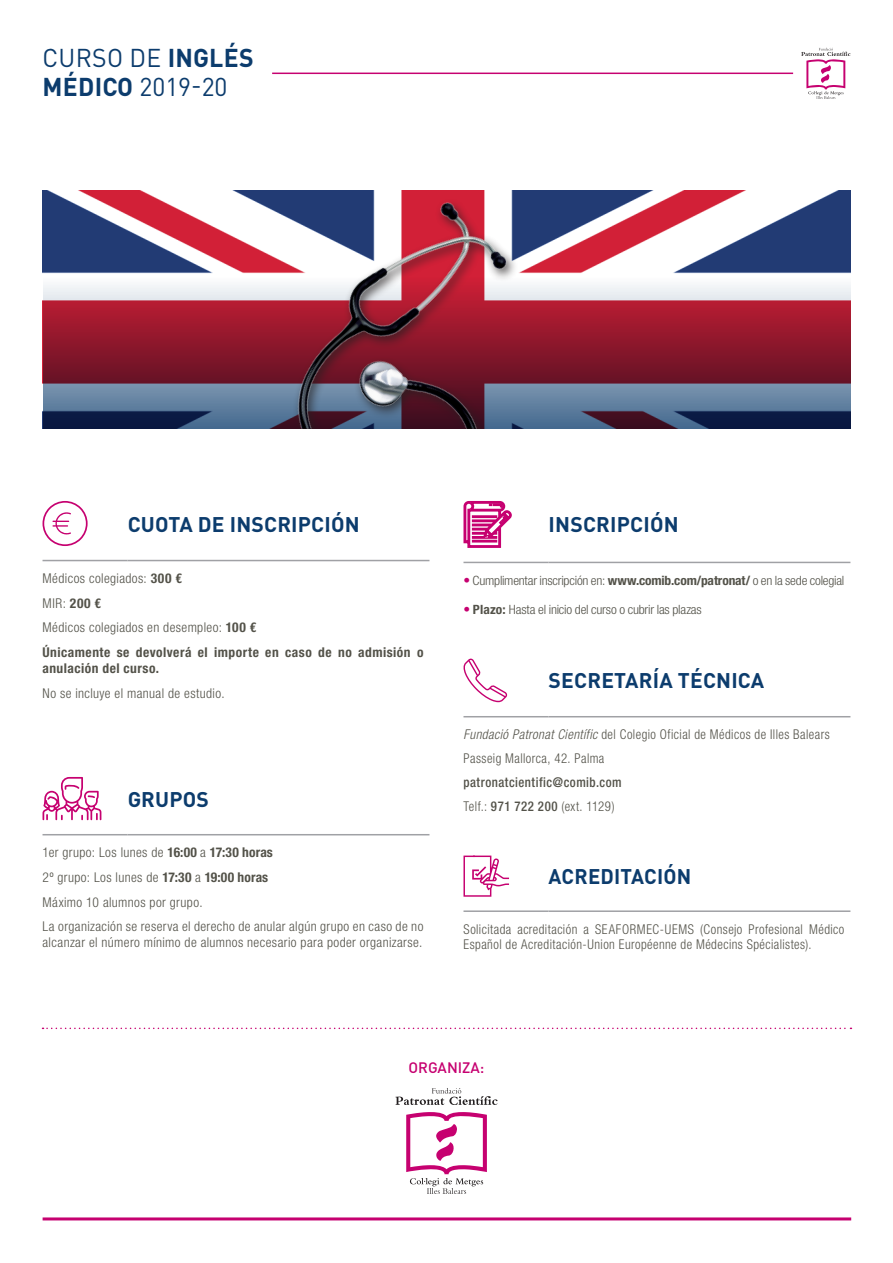
<style>
.page{position:relative;width:893px;height:1263px;background:#fff}
.page>*{position:absolute;margin:0;border:0;box-sizing:border-box;transform-origin:0 0}
.t1{font:25.5px/28.5px "DIN Pro";letter-spacing:.01em;color:#0c3c6d}
.t2{font:700 21px "DIN Pro";letter-spacing:.01em;color:#0c3c6d}
.t3{font:500 15px "DIN Pro";color:#c60170}
.t4{font:300 condensed 13.5px/24.8px "Helvetica Neue LT Std";letter-spacing:.03em;color:#535249}
.t5{font:300 condensed 13.5px/23.9px "Helvetica Neue LT Std";letter-spacing:.03em;color:#535249;scale:.95 1}
.t6{font:700 condensed 13.5px/24.8px "Helvetica Neue LT Std";letter-spacing:.035em;color:#535249}
.t7{font:500 condensed 13.5px/23.9px "Helvetica Neue LT Std";letter-spacing:.04em;color:#535249;scale:.95 1}
.t8{font:300 condensed 12.75px "Helvetica Neue LT Std";letter-spacing:-.015em;color:#535249;scale:1.05 1}
.s1{font-weight:700}
.s2{font-weight:300}
.s3{font-weight:700;font-size:13.5px;color:#c60170}
.s4{font-style:italic}
</style>
<div class="page">
<svg style="left:801px;top:48px;width:49px;height:51px"></svg>
<hr style="left:272px;top:73px;width:521px;height:1px;background:#c60170">
<hr style="left:43px;top:560px;width:85px;height:1px;background:#a0a1a5">
<hr style="left:128px;top:560px;width:301px;height:1px;background:#a0a1a5">
<svg style="left:43px;top:501px;width:45px;height:45px"></svg>
<hr style="left:43px;top:834px;width:85px;height:1px;background:#a0a1a5">
<hr style="left:128px;top:834px;width:301px;height:1px;background:#a0a1a5">
<svg style="left:43px;top:777px;width:58px;height:43px"></svg>
<hr style="left:463px;top:562px;width:86px;height:1px;background:#a0a1a5">
<hr style="left:549px;top:562px;width:301px;height:1px;background:#a0a1a5">
<svg style="left:463px;top:501px;width:49px;height:47px"></svg>
<hr style="left:43px;top:1217px;width:808px;height:3px;background:#c60170">
<svg style="left:43px;top:1027px;width:808px;height:2px"></svg>
<hr style="left:463px;top:716px;width:86px;height:1px;background:#a0a1a5">
<hr style="left:549px;top:716px;width:301px;height:1px;background:#a0a1a5">
<svg style="left:463px;top:658px;width:44px;height:44px"></svg>
<hr style="left:463px;top:910px;width:86px;height:2px;background:#a0a1a5">
<hr style="left:549px;top:910px;width:301px;height:2px;background:#a0a1a5">
<svg style="left:463px;top:855px;width:46px;height:42px"></svg>
<svg style="left:406px;top:1112px;width:81px;height:82px"></svg>
<svg style="left:395px;top:1088px;width:102px;height:17px"></svg>
<img style="left:42px;top:191px;width:808px;height:238px">
<svg style="left:43px;top:216px;width:807px;height:213px"></svg>
<img style="left:235px;top:191px;width:376px;height:238px">
<h1 class="t1" style="left:43px;top:43px;width:212px">CURSO DE <span class="s1">INGLÉS<br>MÉDICO</span> 2019-20</h1>
<h2 class="t2" style="left:128px;top:510px;width:234px">CUOTA DE INSCRIPCIÓN</h2>
<p class="t6" style="left:43px;top:566px;width:382px"><span class="s2">Médicos colegiados:</span> 300 €<br><span class="s2">MIR:</span> 200 €<br><span class="s2">Médicos colegiados en desempleo:</span> 100 €<br>Únicamente se devolverá el importe en caso de no admisión o</p>
<p class="t6" style="left:43px;top:656px;width:118px">anulación del curso.</p>
<p class="t4" style="left:43px;top:681px;width:184px">No se incluye el manual de estudio.</p>
<h2 class="t2" style="left:128px;top:785px;width:83px">GRUPOS</h2>
<p class="t4" style="left:43px;top:840px;width:382px">1er grupo: Los lunes de <span class="s1">16:00</span> a <span class="s1">17:30 horas<br></span>2º grupo: Los lunes de <span class="s1">17:30</span> a <span class="s1">19:00 horas<br></span>Máximo 10 alumnos por grupo.<br>La organización se reserva el derecho de anular algún grupo en caso de no</p>
<p class="t4" style="left:43px;top:930px;width:381px">alcanzar el número mínimo de alumnos necesario para poder organizarse.</p>
<h2 class="t2" style="left:549px;top:511px;width:132px">INSCRIPCIÓN</h2>
<p class="t8" style="left:463px;top:573px;width:364px"><span class="s3">•</span> Cumplimentar inscripción en: <span class="s1">www.comib.com/patronat/</span> o en la sede colegial</p>
<p class="t8" style="left:463px;top:602px;width:228px"><span class="s3">•</span> <span class="s1">Plazo:</span> Hasta el inicio del curso o cubrir las plazas</p>
<h2 class="t2" style="left:549px;top:666px;width:217px">SECRETARÍA TÉCNICA</h2>
<p class="t5" style="left:463px;top:722px;width:387px"><span class="s4">Fundació Patronat Científic</span> del Colegio Oficial de Médicos de Illes Balears<br>Passeig Mallorca, 42. Palma</p>
<p class="t7" style="left:463px;top:770px;width:168px">patronatcientific@comib.com<br><span class="s2">Telf.:</span> 971 722 200 <span class="s2">(ext. 1129)</span></p>
<h2 class="t2" style="left:549px;top:862px;width:144px">ACREDITACIÓN</h2>
<p class="t5" style="left:463px;top:921px;width:402px;line-height:15.3px">Solicitada acreditación a SEAFORMEC-UEMS (Consejo Profesional Médico<br>Español de Acreditación-Union Européenne de Médecins Spécialistes).</p>
<p class="t3" style="left:408px;top:1057px;width:77px">ORGANIZA:</p>
</div>
